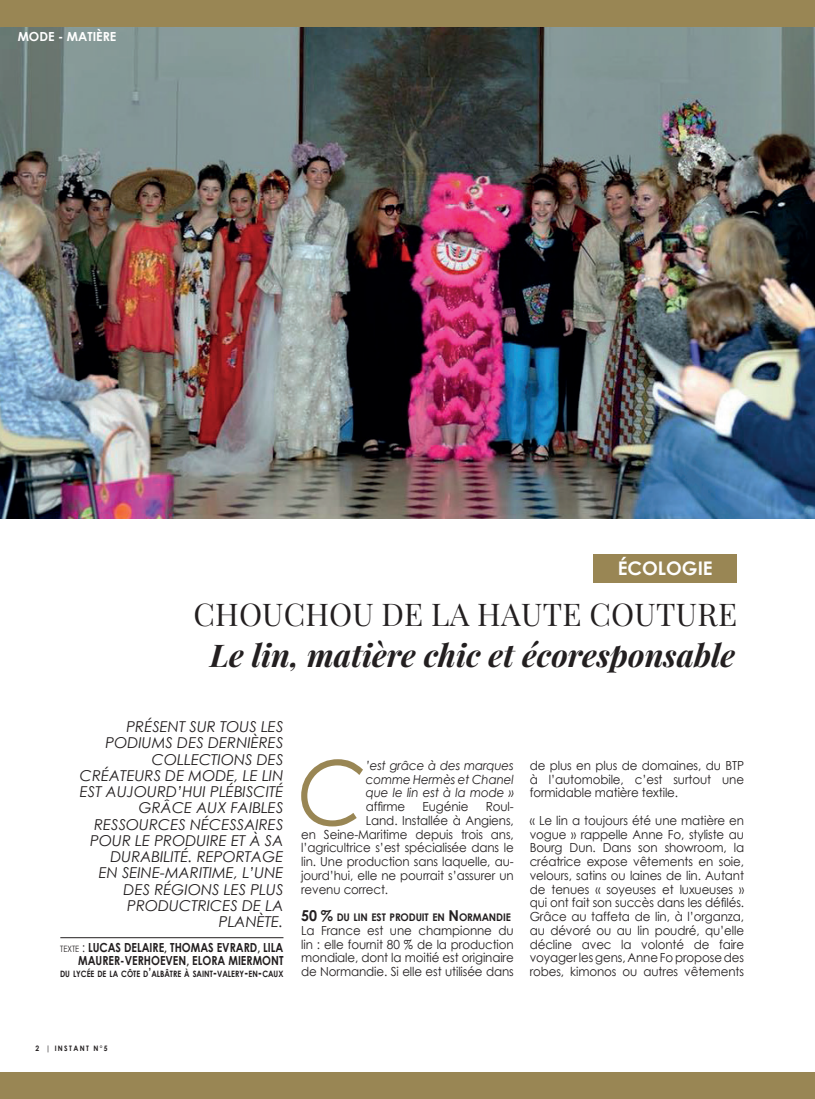
<style>
.page{position:relative;width:815px;height:1099px;background:#fff}
.page>*{position:absolute;margin:0;border:0;box-sizing:border-box;transform-origin:0 0}
.t1{font:italic 89.12px "Century Gothic";color:#998654;scale:.95 1}
.t2{font:italic 31.25px "Playfair Display";color:#231f20}
.t3{font:31.25px "Playfair Display";letter-spacing:.01em;color:#231f20}
.t4{font:700 18.75px "Century Gothic";color:#fff}
.t5{font:italic 15px/16.2px "Century Gothic";color:#231f20;text-align:right}
.t6{font:12.5px/13.8px "Century Gothic";letter-spacing:-.01em;color:#231f20;text-align:justify;scale:.95 1}
.t7{font:700 12.5px/12.5px "Century Gothic";color:#231f20;text-align:right;scale:.85 1}
.t8{font:italic 12.5px/13.8px "Century Gothic";letter-spacing:-.01em;color:#231f20;text-align:justify;scale:.95 1}
.t9{font:700 12.5px "Century Gothic";color:#fff}
.t10{font:700 10.5px "Century Gothic";letter-spacing:-.015em;color:#231f20;scale:.95 1}
.t11{font:700 8.75px "Century Gothic";color:#231f20;scale:.85 1}
.t12{font:700 7.5px "Century Gothic";letter-spacing:.2em;color:#231f20;scale:.9 1}
.s1{font-weight:400;font-size:8.75px}
.s2{font-weight:400}
.s3{font-size:12.5px}
.s4{font-size:15px}
</style>
<div class="page">
<img style="left:0;top:26px;width:815px;height:492px">
<div style="left:0;top:1072px;width:815px;height:26px;background:#998654"></div>
<div style="left:0;top:0;width:815px;height:26px;background:#998654"></div>
<div style="left:594px;top:554px;width:143px;height:28px;background:#998654"></div>
<hr style="left:60px;top:937px;width:223px;height:1px;background:#231f20">
<p class="t9" style="left:18px;top:27px;width:100px">MODE - MATIÈRE</p>
<h3 class="t4" style="left:618px;top:554px;width:96px">ÉCOLOGIE</h3>
<h2 class="t3" style="left:193px;top:589px;width:545px">CHOUCHOU DE LA HAUTE COUTURE</h2>
<h2 class="t2" style="left:210px;top:631px;width:526px">Le lin, matière chic et écoresponsable</h2>
<p class="t5" style="left:80px;top:718px;width:205px">PRÉSENT SUR TOUS LES<br>PODIUMS DES DERNIÈRES<br>COLLECTIONS DES<br>CRÉATEURS DE MODE, LE LIN<br>EST AUJOURD’HUI PLÉBISCITÉ<br>GRÂCE AUX FAIBLES<br>RESSOURCES NÉCESSAIRES<br>POUR LE PRODUIRE ET À SA<br>DURABILITÉ. REPORTAGE<br>EN SEINE-MARITIME, L’UNE<br>DES RÉGIONS LES PLUS<br>PRODUCTRICES DE LA<br>PLANÈTE.</p>
<p class="t7" style="left:60px;top:940px;width:264px"><span class="s1">TEXTE</span> <span class="s2">:</span> LUCAS DELAIRE, THOMAS EVRARD, LILA<br>MAURER-VERHOEVEN, ELORA MIERMONT</p>
<p class="t11" style="left:60px;top:967px;width:264px">DU LYCÉE DE LA CÔTE D<span class="s3">’</span>ALBÂTRE À SAINT<span class="s3">-</span>VALERY<span class="s3">-</span>EN<span class="s3">-</span>CAUX</p>
<h1 class="t1" style="left:298px;top:730px;width:74px">C</h1>
<p class="t8" style="left:366px;top:758px;width:157px">’est grâce à des marques comme Hermès et Chanel que le lin est à la mode »</p>
<p class="t6" style="left:366px;top:799px;width:43px">affirme</p>
<p class="t6" style="left:423px;top:799px;width:50px">Eugénie</p>
<p class="t6" style="left:486px;top:799px;width:31px">Roul-</p>
<p class="t6" style="left:366px;top:813px;width:157px">Land. Installée à Angiens,</p>
<p class="t6" style="left:301px;top:827px;width:225px">en Seine-Maritime depuis trois ans,</p>
<p class="t6" style="left:301px;top:840px;width:225px">l’agricultrice s’est spécialisée dans le</p>
<p class="t6" style="left:301px;top:854px;width:225px">lin. Une production sans laquelle, au-</p>
<p class="t6" style="left:301px;top:868px;width:225px">jourd’hui, elle ne pourrait s’assurer un</p>
<p class="t6" style="left:301px;top:882px;width:93px">revenu correct.</p>
<p class="t10" style="left:301px;top:909px;width:222px"><span class="s4">50 %</span> DU LIN EST PRODUIT EN <span class="s4">N</span> ORMANDIE</p>
<p class="t6" style="left:301px;top:923px;width:225px">La France est une championne du lin : elle fournit 80 % de la production mondiale, dont la moitié est originaire de Normandie. Si elle est utilisée dans</p>
<p class="t6" style="left:530px;top:758px;width:227px">de plus en plus de domaines, du BTP à l’automobile, c’est surtout une formidable matière textile.</p>
<p class="t6" style="left:530px;top:813px;width:227px">« Le lin a toujours été une matière en vogue » rappelle Anne Fo, styliste au Bourg Dun. Dans son showroom, la créatrice expose vêtements en soie, velours, satins ou laines de lin. Autant de tenues « soyeuses et luxueuses » qui ont fait son succès dans les défilés.<br>Grâce au taffeta de lin, à l’organza, au dévoré ou au lin poudré, qu’elle décline avec la volonté de faire voyager les gens, Anne Fo propose des robes, kimonos ou autres vêtements</p>
<p class="t12" style="left:35px;top:1042px;width:82px">2 | INSTANT N°5</p>
</div>
